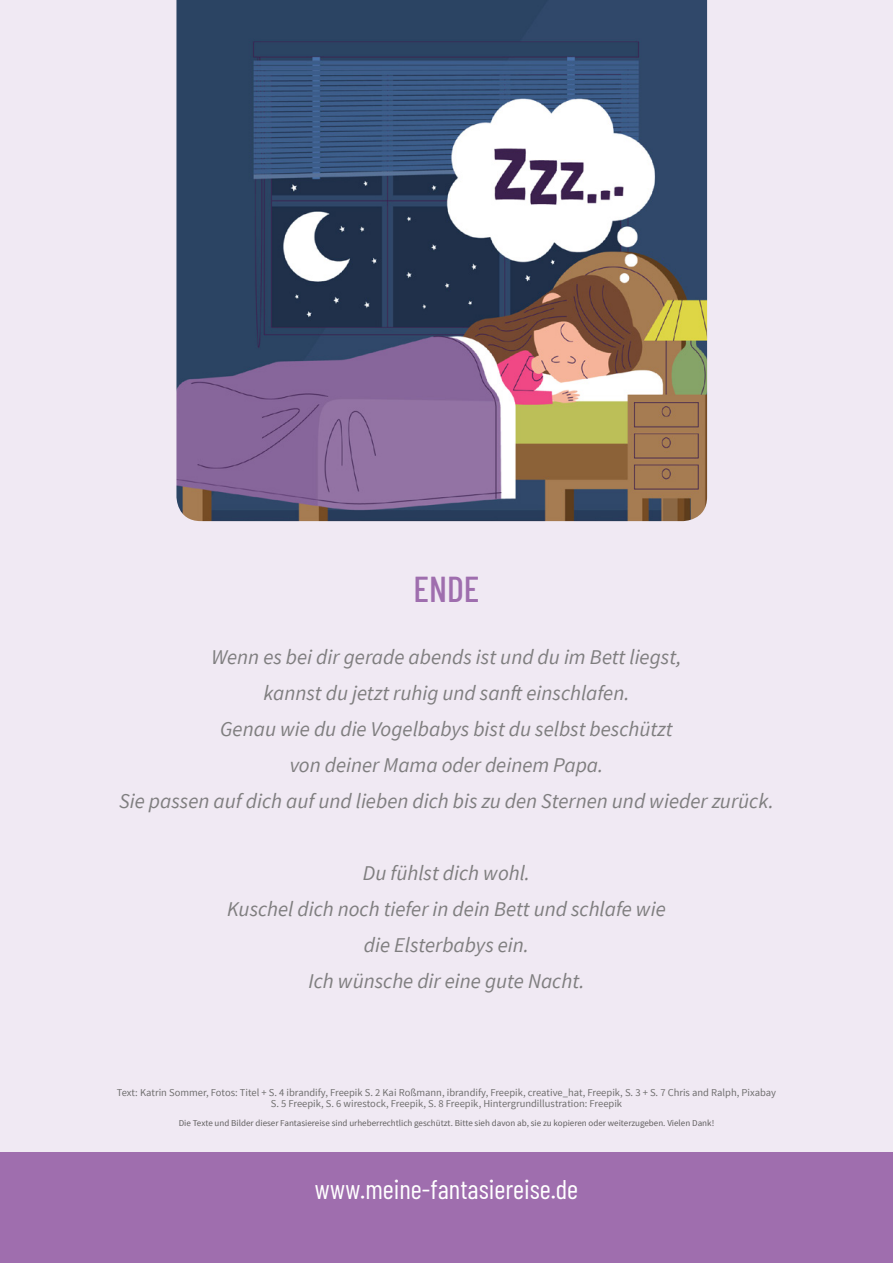
<style>
.page{position:relative;width:893px;height:1263px;background:#fff}
.page>*{position:absolute;margin:0;border:0;box-sizing:border-box;transform-origin:0 0}
.t1{font:500 36px "Barlow Condensed";color:#9f6eae}
.t2{font:27px "Barlow Condensed";color:#fff}
.t3{font:italic 21px "Source Sans Pro";color:#7f7e7f}
.t4{font:10.5px "Source Sans Pro";color:#706f6f}
.t5{font:9px "Source Sans Pro";color:#615f5f}
</style>
<div class="page">
<div style="left:0;top:0;width:893px;height:1152px;background:#f0e9f3"></div>
<div style="left:0;top:1152px;width:893px;height:111px;background:#9f6eae"></div>
<img style="left:176px;top:0;width:531px;height:521px">
<p class="t1" style="left:414px;top:564px;width:67px">ENDE</p>
<p class="t3" style="left:211px;top:644px;width:472px">Wenn es bei dir gerade abends ist und du im Bett liegst,</p>
<p class="t3" style="left:264px;top:680px;width:367px">kannst du jetzt ruhig und sanft einschlafen.</p>
<p class="t3" style="left:220px;top:716px;width:454px">Genau wie du die Vogelbabys bist du selbst beschützt</p>
<p class="t3" style="left:290px;top:752px;width:315px">von deiner Mama oder deinem Papa.</p>
<p class="t3" style="left:119px;top:788px;width:656px">Sie passen auf dich auf und lieben dich bis zu den Sternen und wieder zurück.</p>
<p class="t3" style="left:363px;top:860px;width:169px">Du fühlst dich wohl.</p>
<p class="t3" style="left:227px;top:896px;width:440px">Kuschel dich noch tiefer in dein Bett und schlafe wie</p>
<p class="t3" style="left:364px;top:932px;width:167px">die Elsterbabys ein.</p>
<p class="t3" style="left:308px;top:968px;width:278px">Ich wünsche dir eine gute Nacht.</p>
<p class="t4" style="left:117px;top:1086px;width:661px">Text: Katrin Sommer, Fotos: Titel + S. 4 ibrandify, Freepik S. 2 Kai Roßmann, ibrandify, Freepik, creative_hat, Freepik, S. 3 + S. 7 Chris and Ralph, Pixabay</p>
<p class="t4" style="left:271px;top:1096px;width:353px">S. 5 Freepik, S. 6 wirestock, Freepik, S. 8 Freepik, Hintergrundillustration: Freepik</p>
<p class="t5" style="left:179px;top:1117px;width:537px">Die Texte und Bilder dieser Fantasiereise sind urheberrechtlich geschützt. Bitte sieh davon ab, sie zu kopieren oder weiterzugeben. Vielen Dank!</p>
<p class="t2" style="left:315px;top:1169px;width:265px">www.meine-fantasiereise.de</p>
</div>
